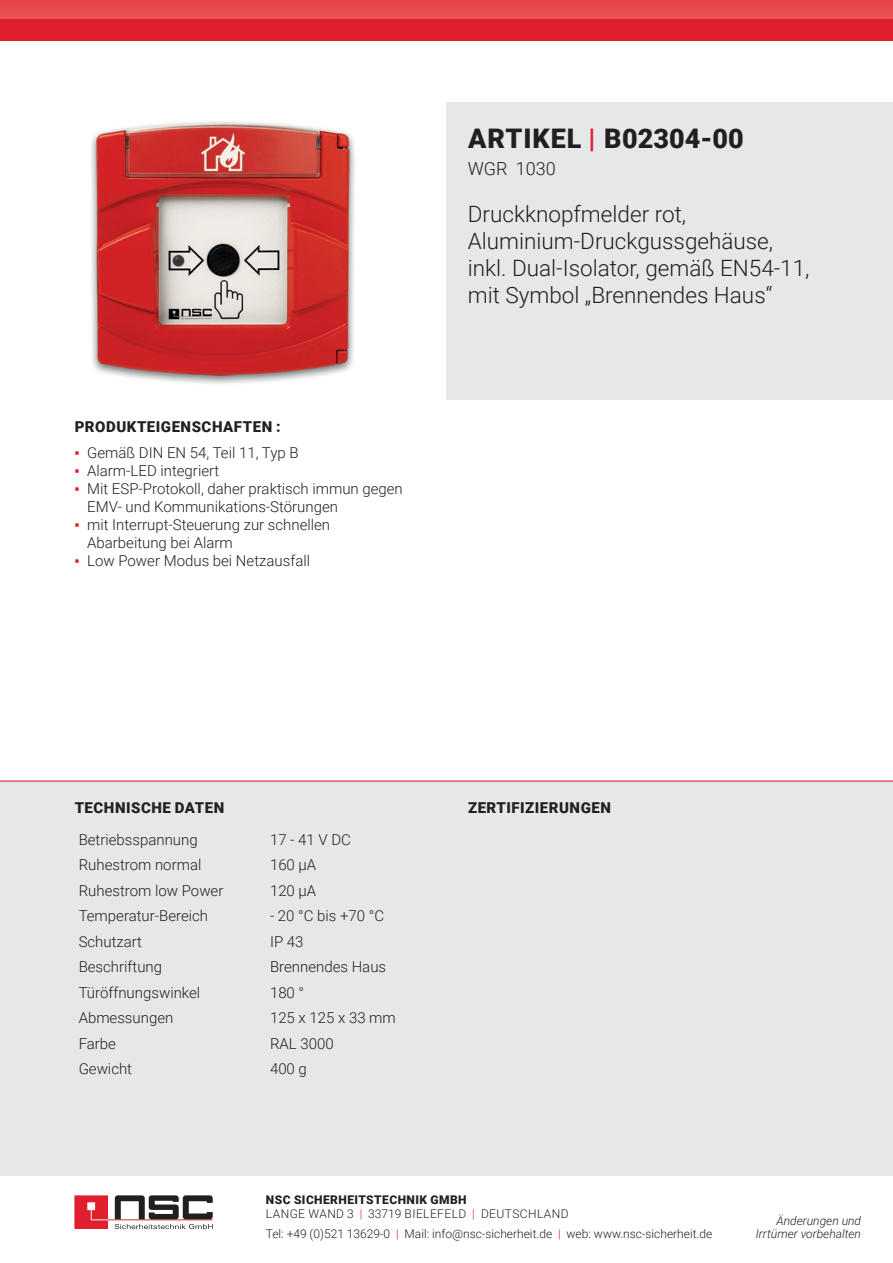
<style>
.page{position:relative;width:893px;height:1263px;background:#fff}
.page>*{position:absolute;margin:0;border:0;box-sizing:border-box;transform-origin:0 0}
.t1{font:900 27px "Roboto";letter-spacing:.015em;color:#231f20}
.t2{font:300 22.5px/27px "Roboto";color:#231f20}
.t3{font:300 18px "Roboto";color:#231f20}
.t4{font:300 15px/18px "Roboto";color:#231f20}
.t5{font:900 15px "Roboto";letter-spacing:.035em;color:#231f20}
.t6{font:300 12px "Roboto";color:#231f20}
.t7{font:300 12px/13.5px "Roboto";letter-spacing:.035em;color:#231f20}
.t8{font:italic 300 12px/13.5px "Roboto";color:#231f20;text-align:right}
.s1{font-family:"Arial Narrow";font-weight:400;color:#df1f2e}
.s2{color:#df1f2e}
.s3{font-weight:900}
</style>
<div class="page">
<div style="left:0;top:781px;width:893px;height:395px;background:#e6e7e9"></div>
<div style="left:446px;top:102px;width:447px;height:298px;background:#e6e7e9"></div>
<hr style="left:0;top:781px;width:893px;height:1px;background:#df1f2e">
<div style="left:0;top:0;width:893px;height:40px;background:#df1f2e"></div>
<div style="left:0;top:0;width:893px;height:19px;background:#e64b4e"></div>
<svg style="left:74px;top:1195px;width:139px;height:34px"></svg>
<img style="left:91px;top:121px;width:264px;height:263px">
<p class="t5" style="left:75px;top:416px;width:208px">PRODUKTEIGENSCHAFTEN :</p>
<p class="t4" style="left:74px;top:443px;width:226px"><span class="s1">▪</span><span class="s2">▪</span> Gemäß DIN EN 54, Teil 11, Typ B</p>
<p class="t4" style="left:74px;top:461px;width:146px"><span class="s1">▪</span><span class="s2">▪</span> Alarm-LED integriert</p>
<p class="t4" style="left:87px;top:479px;width:317px;text-indent:-13px"><span class="s1">▪</span><span class="s2">▪</span> Mit ESP-Protokoll, daher praktisch immun gegen<br>EMV- und Kommunikations-Störungen</p>
<p class="t4" style="left:87px;top:515px;width:245px;text-indent:-13px"><span class="s1">▪</span><span class="s2">▪</span> mit Interrupt-Steuerung zur schnellen<br>Abarbeitung bei Alarm</p>
<p class="t4" style="left:74px;top:551px;width:237px"><span class="s1">▪</span><span class="s2">▪</span> Low Power Modus bei Netzausfall</p>
<h1 class="t1" style="left:468px;top:119px;width:277px">ARTIKEL <span class="s2">|</span> B02304-00</h1>
<p class="t3" style="left:468px;top:156px;width:90px">WGR 1030</p>
<h2 class="t2" style="left:468px;top:199px;width:343px">Druckknopfmelder rot,<br>Aluminium-Druckgussgehäuse, inkl. Dual-Isolator, gemäß EN54-11, mit Symbol „Brennendes Haus“</h2>
<p class="t5" style="left:75px;top:797px;width:151px">TECHNISCHE DATEN</p>
<p class="t5" style="left:468px;top:797px;width:144px">ZERTIFIZIERUNGEN</p>
<p class="t4" style="left:79px;top:830px;width:121px">Betriebsspannung</p>
<p class="t4" style="left:270px;top:830px;width:82px">17 - 41 V DC</p>
<p class="t4" style="left:79px;top:855px;width:124px">Ruhestrom normal</p>
<p class="t4" style="left:270px;top:855px;width:48px">160 µA</p>
<p class="t4" style="left:79px;top:881px;width:146px">Ruhestrom low Power</p>
<p class="t4" style="left:270px;top:881px;width:48px">120 µA</p>
<p class="t4" style="left:79px;top:906px;width:131px">Temperatur-Bereich</p>
<p class="t4" style="left:270px;top:906px;width:116px">- 20 °C bis +70 °C</p>
<p class="t4" style="left:79px;top:932px;width:65px">Schutzart</p>
<p class="t4" style="left:270px;top:932px;width:35px">IP 43</p>
<p class="t4" style="left:79px;top:957px;width:85px">Beschriftung</p>
<p class="t4" style="left:270px;top:957px;width:118px">Brennendes Haus</p>
<p class="t4" style="left:79px;top:983px;width:123px">Türöffnungswinkel</p>
<p class="t4" style="left:270px;top:983px;width:36px">180 °</p>
<p class="t4" style="left:79px;top:1008px;width:96px">Abmessungen</p>
<p class="t4" style="left:270px;top:1008px;width:127px">125 x 125 x 33 mm</p>
<p class="t4" style="left:79px;top:1034px;width:39px">Farbe</p>
<p class="t4" style="left:270px;top:1034px;width:65px">RAL 3000</p>
<p class="t4" style="left:79px;top:1059px;width:55px">Gewicht</p>
<p class="t4" style="left:270px;top:1059px;width:38px">400 g</p>
<p class="t7" style="left:266px;top:1193px;width:304px"><span class="s3">NSC SICHERHEITSTECHNIK GMBH<br></span>LANGE WAND 3 <span class="s2">|</span> 33719 BIELEFELD <span class="s2">|</span> DEUTSCHLAND</p>
<p class="t6" style="left:266px;top:1225px;width:448px">Tel: +49 (0)521 13629-0 <span class="s2">|</span> Mail: info@nsc-sicherheit.de <span class="s2">|</span> web: www.nsc-sicherheit.de</p>
<p class="t8" style="left:756px;top:1213px;width:107px">Änderungen und<br>Irrtümer vorbehalten</p>
</div>
